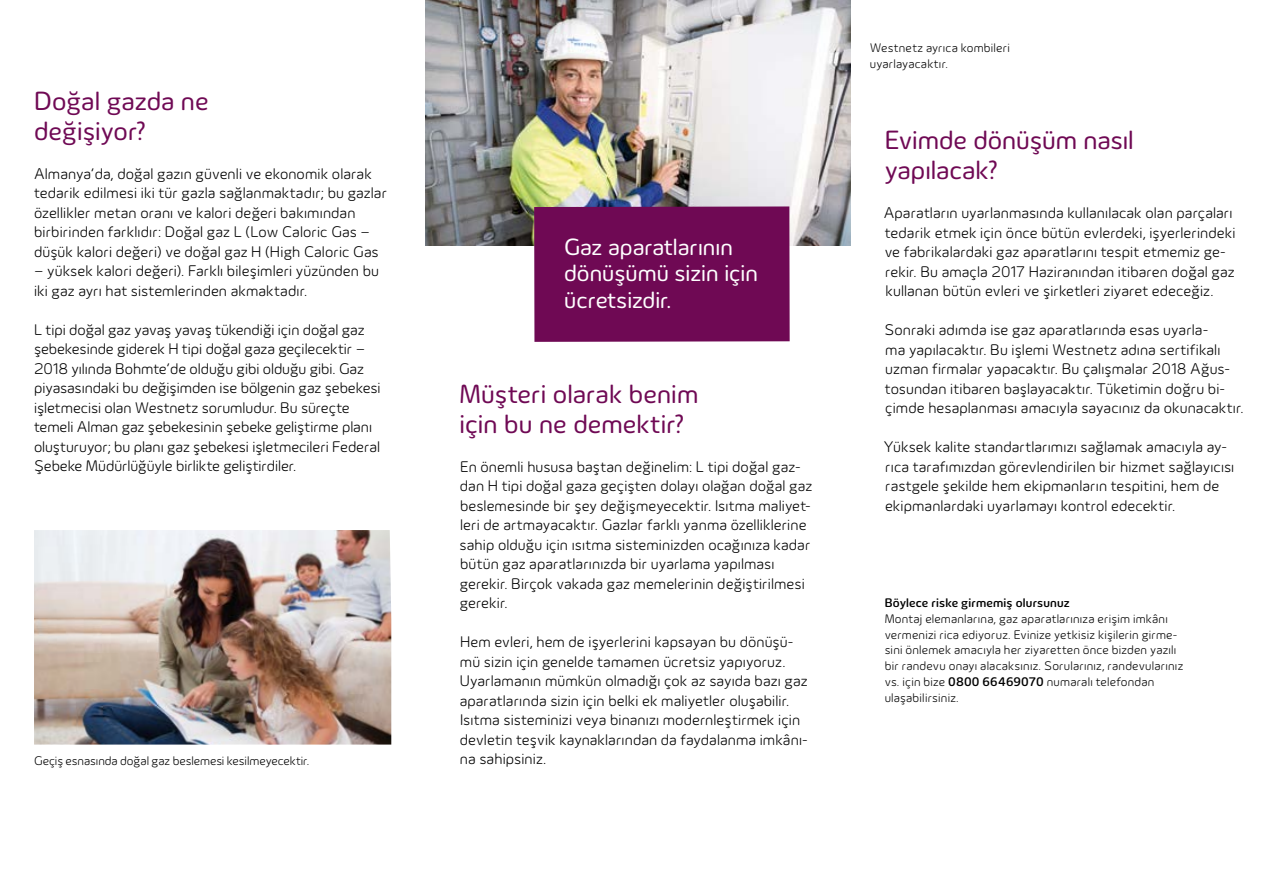
<style>
.page{position:relative;width:1276px;height:893px;background:#fff}
.page>*{position:absolute;margin:0;border:0;box-sizing:border-box;transform-origin:0 0}
.t1{font:27px/29.7px "Innogy";color:#6f0954}
.t2{font:24px/26.4px "Innogy";letter-spacing:-.005em;color:#fff}
.t3{font:300 15.75px/19.5px "Innogy";letter-spacing:.005em;color:#000}
.t4{font:300 12.75px/15.8px "Innogy";letter-spacing:.015em;color:#000}
.t5{font:300 12.75px "Innogy";letter-spacing:-.005em;color:#000}
.t6{font:500 12.75px "Innogy";letter-spacing:.015em;color:#000}
.s1{font-weight:500}
</style>
<div class="page">
<img style="left:425px;top:0;width:425px;height:245px">
<img style="left:34px;top:530px;width:357px;height:215px">
<div style="left:534px;top:206px;width:255px;height:136px;background:#6f0954"></div>
<h1 class="t1" style="left:34px;top:86px;width:176px">Doğal gazda ne değişiyor?</h1>
<p class="t3" style="left:34px;top:164px;width:355px">Almanya‘da, doğal gazın güvenli ve ekonomik olarak tedarik edilmesi iki tür gazla sağlanmaktadır; bu gazlar özellikler metan oranı ve kalori değeri bakımından birbirinden farklıdır: Doğal gaz L (Low Caloric Gas – düşük kalori değeri) ve doğal gaz H (High Caloric Gas</p>
<p class="t3" style="left:34px;top:262px;width:346px">– yüksek kalori değeri). Farklı bileşimleri yüzünden bu iki gaz ayrı hat sistemlerinden akmaktadır.</p>
<p class="t3" style="left:34px;top:320px;width:348px">L tipi doğal gaz yavaş yavaş tükendiği için doğal gaz şebekesinde giderek H tipi doğal gaza geçilecektir – 2018 yılında Bohmte‘de olduğu gibi olduğu gibi. Gaz piyasasındaki bu değişimden ise bölgenin gaz şebekesi işletmecisi olan Westnetz sorumludur. Bu süreçte temeli Alman gaz şebekesinin şebeke geliştirme planı oluşturuyor; bu planı gaz şebekesi işletmecileri Federal Şebeke Müdürlüğüyle birlikte geliştirdiler.</p>
<p class="t5" style="left:34px;top:753px;width:277px">Geçiş esnasında doğal gaz beslemesi kesilmeyecektir.</p>
<h2 class="t2" style="left:564px;top:234px;width:195px">Gaz aparatlarının dönüşümü sizin için ücretsizdir.</h2>
<h1 class="t1" style="left:459px;top:379px;width:240px">Müşteri olarak benim için bu ne demektir?</h1>
<p class="t3" style="left:459px;top:457px;width:354px">En önemli hususa baştan değinelim: L tipi doğal gaz&shy;dan H tipi doğal gaza geçişten dolayı olağan doğal gaz beslemesinde bir şey değişmeyecektir. Isıtma maliyet&shy;leri de artmayacaktır. Gazlar farklı yanma özelliklerine sahip olduğu için ısıtma sisteminizden ocağınıza kadar bütün gaz aparatlarınızda bir uyarlama yapılması gerekir. Birçok vakada gaz memelerinin değiştirilmesi gerekir.</p>
<p class="t3" style="left:460px;top:632px;width:350px">Hem evleri, hem de işyerlerini kapsayan bu dönüşü&shy;mü sizin için genelde tamamen ücretsiz yapıyoruz.<br>Uyarlamanın mümkün olmadığı çok az sayıda bazı gaz aparatlarında sizin için belki ek maliyetler oluşabilir.<br>Isıtma sisteminizi veya binanızı modernleştirmek için devletin teşvik kaynaklarından da faydalanma imkânı&shy;na sahipsiniz.</p>
<p class="t4" style="left:870px;top:40px;width:142px">Westnetz ayrıca kombileri uyarlayacaktır.</p>
<h1 class="t1" style="left:884px;top:125px;width:251px">Evimde dönüşüm nasıl yapılacak?</h1>
<p class="t3" style="left:883px;top:203px;width:353px">Aparatların uyarlanmasında kullanılacak olan parçaları tedarik etmek için önce bütün evlerdeki, işyerlerindeki ve fabrikalardaki gaz aparatlarını tespit etmemiz ge&shy;rekir. Bu amaçla 2017 Haziranından itibaren doğal gaz kullanan bütün evleri ve şirketleri ziyaret edeceğiz.</p>
<p class="t3" style="left:884px;top:320px;width:361px">Sonraki adımda ise gaz aparatlarında esas uyarla-<br>ma yapılacaktır. Bu işlemi Westnetz adına sertifikalı uzman firmalar yapacaktır. Bu çalışmalar 2018 Ağus&shy;tosundan itibaren başlayacaktır. Tüketimin doğru bi&shy;çimde hesaplanması amacıyla sayacınız da okunacaktır.</p>
<p class="t3" style="left:883px;top:437px;width:352px">Yüksek kalite standartlarımızı sağlamak amacıyla ay&shy;rıca tarafımızdan görevlendirilen bir hizmet sağlayıcısı rastgele şekilde hem ekipmanların tespitini, hem de ekipmanlardaki uyarlamayı kontrol edecektir.</p>
<p class="t6" style="left:884px;top:595px;width:187px">Böylece riske girmemiş olursunuz</p>
<p class="t4" style="left:884px;top:611px;width:300px">Montaj elemanlarına, gaz aparatlarınıza erişim imkânı vermenizi rica ediyoruz. Evinize yetkisiz kişilerin girme&shy;sini önlemek amacıyla her ziyaretten önce bizden yazılı bir randevu onayı alacaksınız. Sorularınız, randevularınız vs. için bize <span class="s1">0800 66469070</span> numaralı telefondan ulaşabilirsiniz.</p>
</div>
